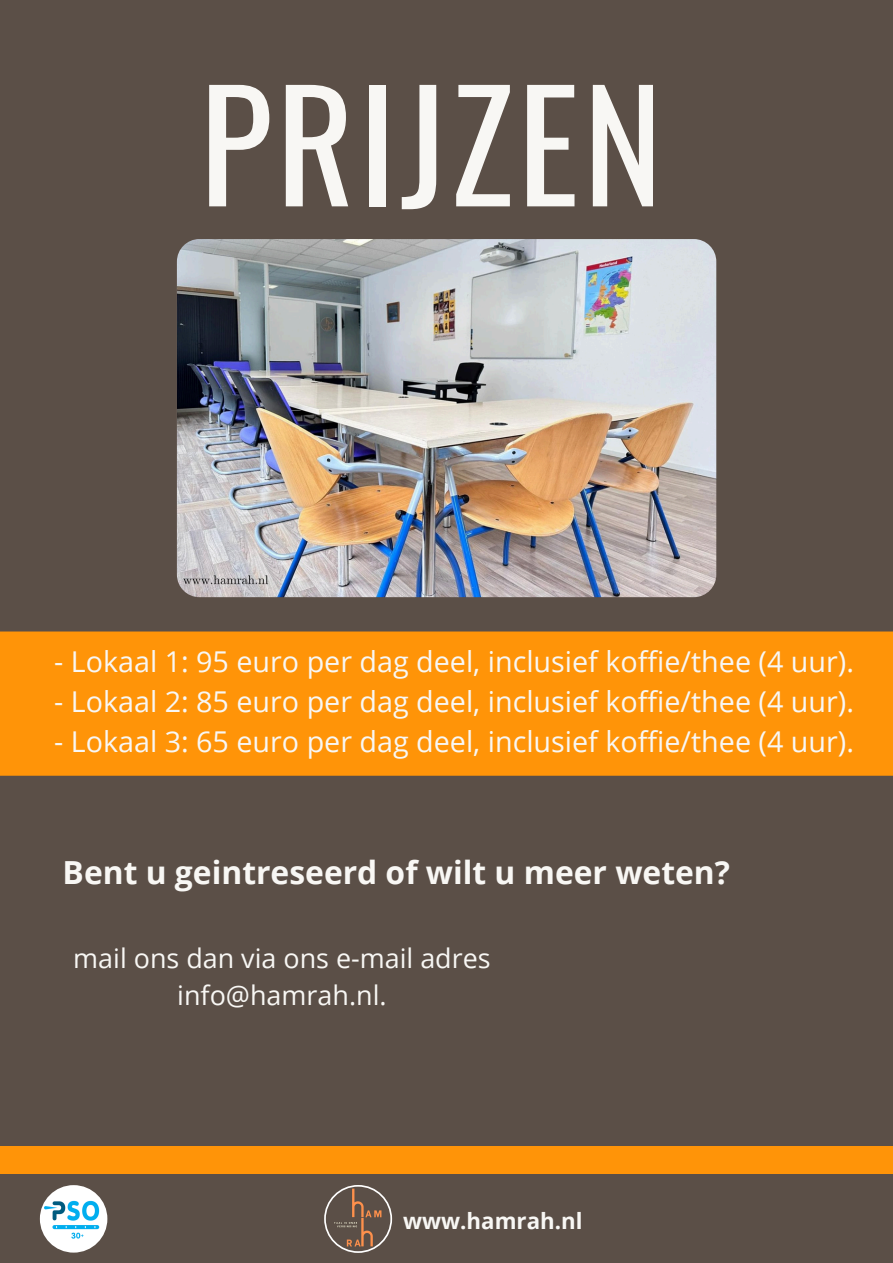
<style>
.page{position:relative;width:893px;height:1263px;background:#5b4f47}
.page>*{position:absolute;margin:0;border:0;box-sizing:border-box;transform-origin:0 0}
.t1{font:149.93px "Oswald";letter-spacing:.03em;color:#f8f7f4}
.t2{font:700 31.8px "Open Sans";color:#f8f7f4}
.t3{font:28.72px "Open Sans";color:#f8f7f4}
.t4{font:26.85px/37.5px "Open Sans";color:#f8f7f4;text-align:center}
.t5{font:700 22.27px "Open Sans";color:#f8f7f4}
</style>
<div class="page">
<div style="left:0;top:1147px;width:893px;height:27px;background:#ff9408"></div>
<img style="left:177px;top:239px;width:539px;height:358px;border-radius:22px">
<svg style="left:324px;top:1185px;width:68px;height:68px"></svg>
<img style="left:40px;top:1185px;width:67px;height:67px;border-radius:50%">
<div style="left:0;top:631px;width:893px;height:145px;background:#ff9408"></div>
<h2 class="t1" style="left:200px;top:27px;width:464px">PRIJZEN</h2>
<h4 class="t3" style="left:54px;top:641px;width:801px">- Lokaal 1: 95 euro per dag deel, inclusief koffie/thee (4 uur).</h4>
<h4 class="t3" style="left:54px;top:681px;width:801px">- Lokaal 2: 85 euro per dag deel, inclusief koffie/thee (4 uur).</h4>
<h4 class="t3" style="left:54px;top:721px;width:801px">- Lokaal 3: 65 euro per dag deel, inclusief koffie/thee (4 uur).</h4>
<p class="t2" style="left:63px;top:850px;width:669px">Bent u geintreseerd of wilt u meer weten?</p>
<p class="t4" style="left:73px;top:938px;width:419px">mail ons dan via ons e-mail adres info@hamrah.nl.</p>
<p class="t5" style="left:403px;top:1205px;width:181px">www.hamrah.nl</p>
</div>
